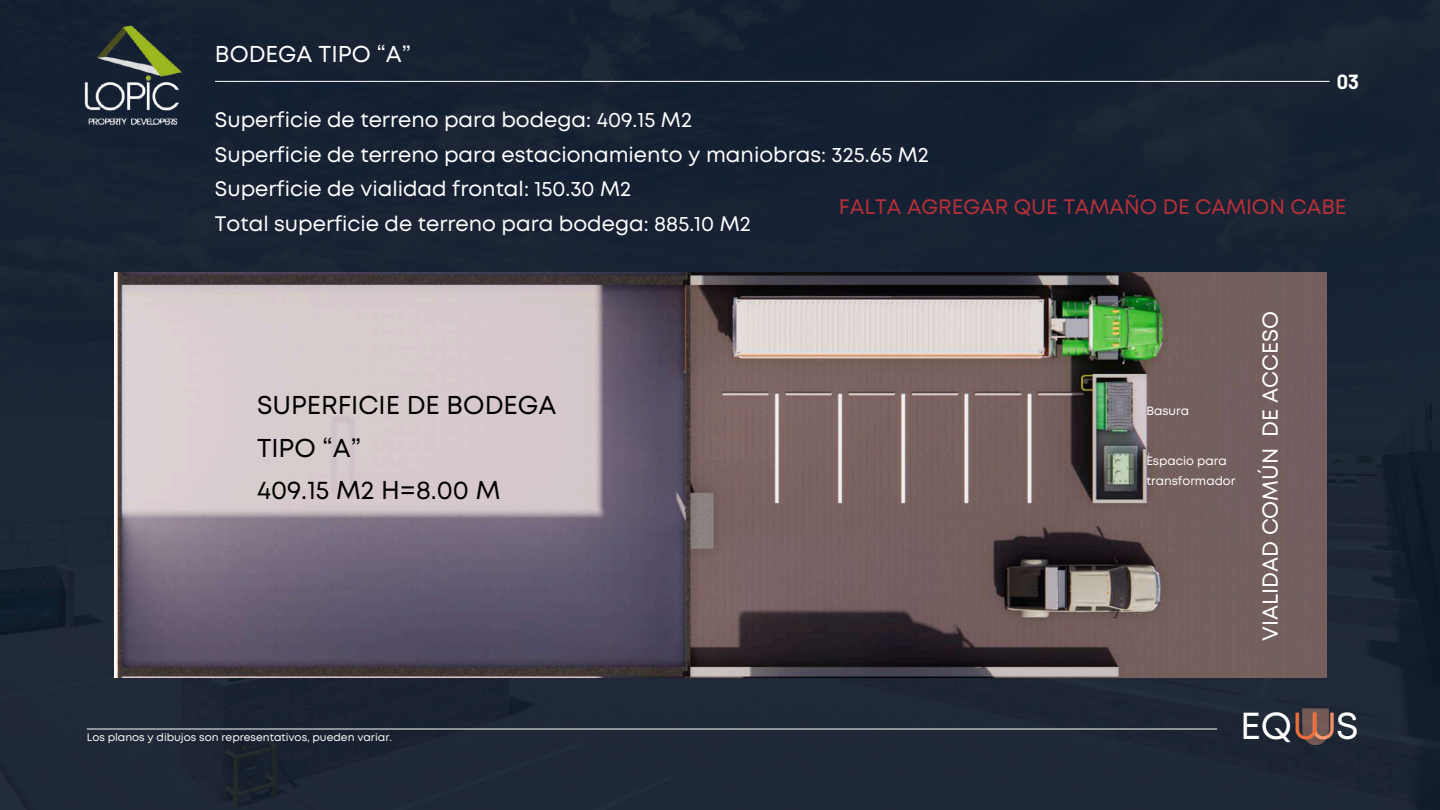
<style>
.page{position:relative;width:1440px;height:810px;background:#192334}
.page>*{position:absolute;margin:0;border:0;box-sizing:border-box;transform-origin:0 0}
.t1{font:37.6px "Mont";color:#fff}
.t2{font:25.8px/42.8px "Mont";color:#000}
.t3{font:23px "Mont";color:#fff}
.t4{font:21.7px "Mont";color:#fff}
.t5{font:21px/34.5px "Mont";color:#fff}
.t6{font:21px "Mont";color:#b93039}
.t7{font:700 20px "Barlow";color:#fff}
.t8{font:12px/19.5px "Mont";color:#fff}
.t9{font:10.7px "Mont";color:#fff}
.s1{font-size:37.7px;color:#ea6f3c}
.s2{font-size:37.7px;color:#f68f64}
</style>
<div class="page">
<img style="left:114px;top:272px;width:1212px;height:406px">
<hr style="left:215px;top:81px;width:1115px;height:1px;background:#fff">
<hr style="left:87px;top:729px;width:1130px;height:1px;background:#fff">
<svg style="left:1302px;top:708px;width:27px;height:37px"></svg>
<img style="left:35px;top:0;width:195px;height:169px">
<p class="t3" style="left:215px;top:46px;width:197px">BODEGA TIPO “A”</p>
<p class="t7" style="left:1337px;top:68px;width:24px">03</p>
<p class="t5" style="left:215px;top:104px;width:715px">Superficie de terreno para bodega: 409.15 M2<br>Superficie de terreno para estacionamiento y maniobras: 325.65 M2<br>Superficie de vialidad frontal: 150.30 M2<br>Total superficie de terreno para bodega: 885.10 M2</p>
<p class="t6" style="left:839px;top:199px;width:509px">FALTA AGREGAR QUE TAMAÑO DE CAMION CABE</p>
<p class="t2" style="left:257px;top:385px;width:301px">SUPERFICIE DE BODEGA<br>TIPO “A”<br>409.15 M2 H=8.00 M</p>
<p class="t9" style="left:87px;top:733px;width:307px">Los planos y dibujos son representativos, pueden variar.</p>
<p class="t8" style="left:1146px;top:402px;width:44px">Basura</p>
<p class="t8" style="left:1146px;top:452px;width:91px">Espacio para transformador</p>
<p class="t4" style="left:1262px;top:641px;width:331px;rotate:-90deg">VIALIDAD COMÚN DE ACCESO</p>
<h1 class="t1" style="left:1240px;top:712px;width:120px">EQ<span class="s1">U</span><span class="s2">U</span>S</h1>
</div>
